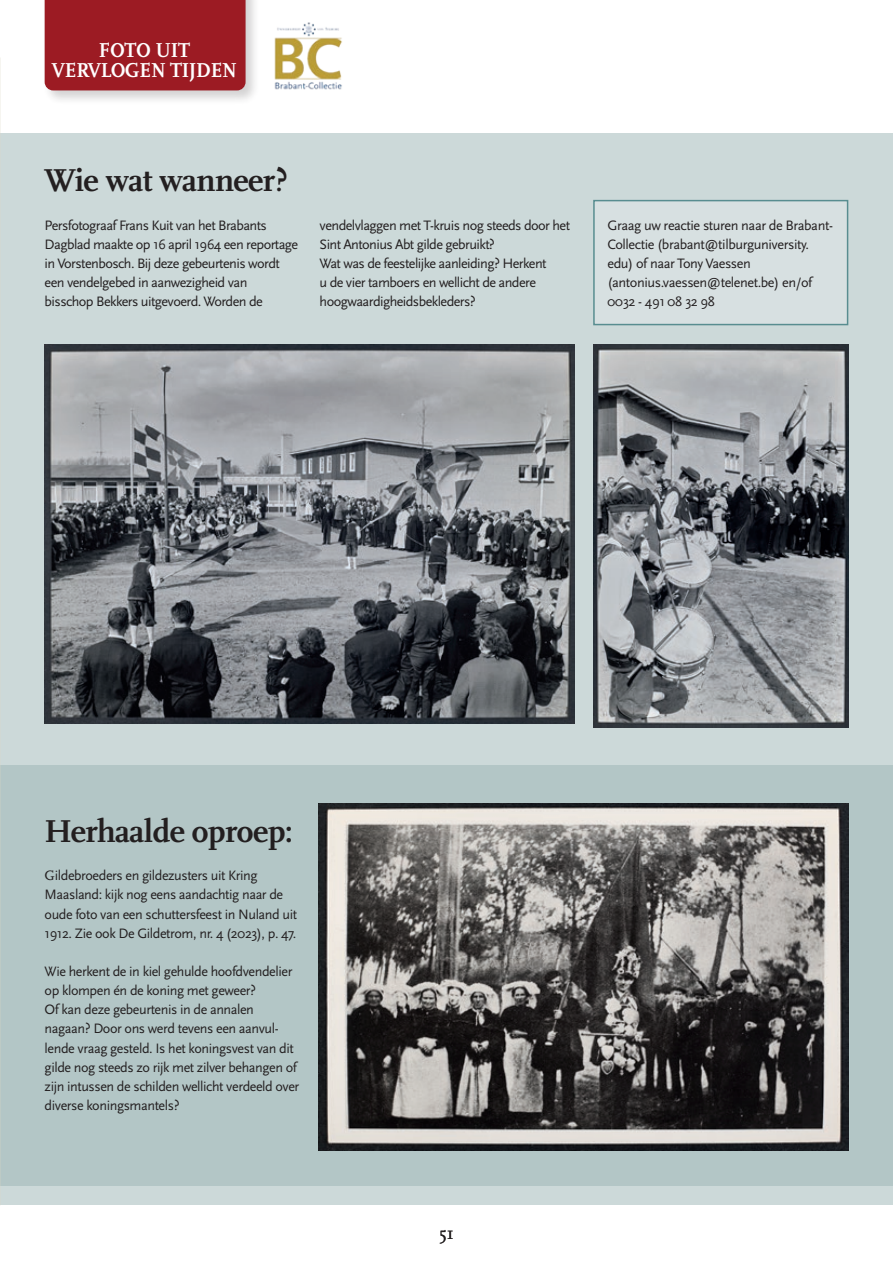
<style>
.page{position:relative;width:893px;height:1263px;background:#fff}
.page>*{position:absolute;margin:0;border:0;box-sizing:border-box;transform-origin:0 0}
.t1{font:700 33px "Scala Pro";letter-spacing:-.02em;color:#231f20}
.t2{font:700 21px/19.2px "Scala Pro";letter-spacing:-.01em;color:#fff;text-align:center;scale:.95 1}
.t3{font:18px "Scala Pro";color:#231f20}
.t4{font:14.25px/19.2px "Scala Sans Pro";letter-spacing:-.03em;color:#231f20}
.s1{font-family:"Scala Pro"}
</style>
<div class="page">
<div style="left:0;top:133px;width:893px;height:1071px;background:#ccd9d9"></div>
<img style="left:274px;top:22px;width:68px;height:68px">
<div style="left:42px;top:0;width:218px;height:105px;background:#231f20;opacity:.2"></div>
<div style="left:45px;top:0;width:201px;height:90px;background:#9c1b23"></div>
<img style="left:45px;top:344px;width:529px;height:380px">
<img style="left:593px;top:344px;width:255px;height:383px">
<div style="left:0;top:765px;width:893px;height:421px;background:#b3c6c6"></div>
<img style="left:319px;top:804px;width:529px;height:346px">
<div style="left:594px;top:201px;width:254px;height:124px;background:#d7e0e1"></div>
<div style="left:593px;top:200px;width:255px;height:125px;border:2px solid #588d90"></div>
<h2 class="t2" style="left:52px;top:41px;width:196px">FOTO UIT<br>VERVLOGEN TIJDEN</h2>
<h1 class="t1" style="left:45px;top:162px;width:245px">Wie wat wanneer?</h1>
<p class="t4" style="left:45px;top:215px;width:255px">Persfotograaf Frans Kuit van het Brabants Dagblad maakte op 16 april 1964 een reportage in Vorstenbosch. Bij deze gebeurtenis wordt een vendelgebed in aanwezigheid van bisschop Bekkers uitgevoerd. Worden de</p>
<p class="t4" style="left:320px;top:215px;width:252px">vendelvlaggen met T-kruis nog steeds door het Sint Antonius Abt gilde gebruikt?<br>Wat was de feestelijke aanleiding? Herkent<br>u de vier tamboers en wellicht de andere hoogwaardigheidsbekleders?</p>
<p class="t4" style="left:607px;top:215px;width:227px">Graag uw reactie sturen naar de Brabant-<br>Collectie (brabant@tilburguniversity. edu) of naar Tony Vaessen (antonius.vaessen@telenet.be) en/of<br>0032 - 491 08 32 98</p>
<h1 class="t1" style="left:45px;top:812px;width:250px">Herhaalde oproep:</h1>
<p class="t4" style="left:45px;top:866px;width:254px"><span class="s1">G</span>ildebroeders en gildezusters uit Kring Maasland: kijk nog eens aandachtig naar de oude foto van een schuttersfeest in Nuland uit 1912. Zie ook De Gildetrom, nr. 4 (2023), p. 47.</p>
<p class="t4" style="left:45px;top:962px;width:256px">Wie herkent de in kiel gehulde hoofdvendelier op klompen én de koning met geweer?<br>Of kan deze gebeurtenis in de annalen nagaan? Door ons werd tevens een aanvul&shy;lende vraag gesteld. Is het koningsvest van dit gilde nog steeds zo rijk met zilver behangen of zijn intussen de schilden wellicht verdeeld over diverse koningsmantels?</p>
<p class="t3" style="left:439px;top:1223px;width:16px">51</p>
</div>
